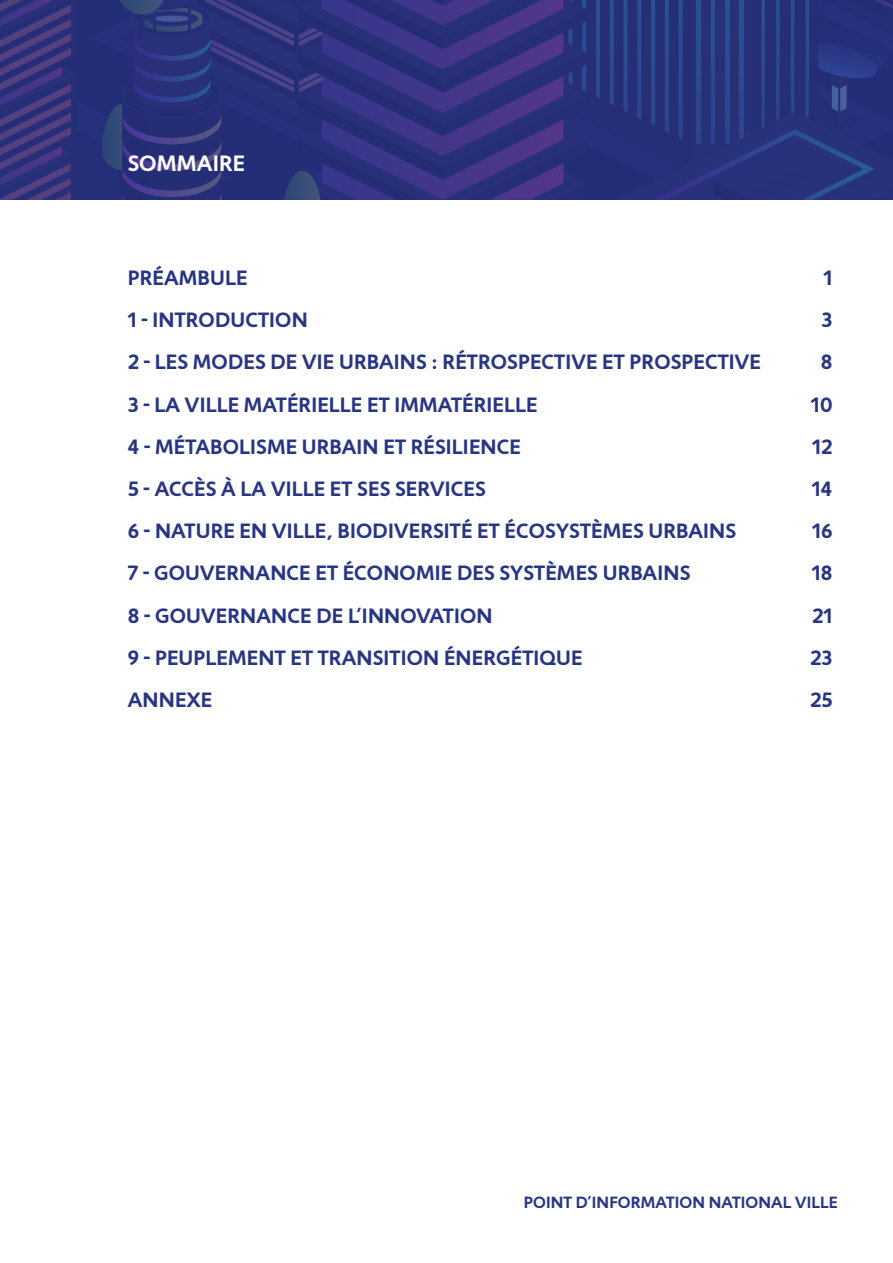
<style>
.page{position:relative;width:893px;height:1263px;background:#fff}
.page>*{position:absolute;margin:0;border:0;box-sizing:border-box;transform-origin:0 0}
.t1{font:700 22.5px "Jigsaw";color:#fff}
.t2{font:700 21px "Jigsaw";letter-spacing:.01em;color:#283583}
.t3{font:700 16.5px "Jigsaw";letter-spacing:.01em;color:#283583}
</style>
<div class="page">
<svg style="left:0;top:0;width:893px;height:200px;background:#2c327c"></svg>
<p class="t1" style="left:128px;top:150px;width:28px">SOMMAIRE</p>
<p class="t2" style="left:128px;top:265px;width:121px">PRÉAMBULE</p>
<p class="t2" style="left:823px;top:265px;width:10px">1</p>
<p class="t2" style="left:128px;top:307px;width:182px">1 - INTRODUCTION</p>
<p class="t2" style="left:821px;top:307px;width:13px">3</p>
<p class="t2" style="left:128px;top:349px;width:635px">2 - LES MODES DE VIE URBAINS : RÉTROSPECTIVE ET PROSPECTIVE</p>
<p class="t2" style="left:821px;top:349px;width:13px">8</p>
<p class="t2" style="left:128px;top:392px;width:411px">3 - LA VILLE MATÉRIELLE ET IMMATÉRIELLE</p>
<p class="t2" style="left:811px;top:392px;width:23px">10</p>
<p class="t2" style="left:128px;top:434px;width:395px">4 - MÉTABOLISME URBAIN ET RÉSILIENCE</p>
<p class="t2" style="left:812px;top:434px;width:22px">12</p>
<p class="t2" style="left:128px;top:476px;width:359px">5 - ACCÈS À LA VILLE ET SES SERVICES</p>
<p class="t2" style="left:812px;top:476px;width:22px">14</p>
<p class="t2" style="left:128px;top:518px;width:610px">6 - NATURE EN VILLE, BIODIVERSITÉ ET ÉCOSYSTÈMES URBAINS</p>
<p class="t2" style="left:812px;top:518px;width:22px">16</p>
<p class="t2" style="left:128px;top:560px;width:564px">7 - GOUVERNANCE ET ÉCONOMIE DES SYSTÈMES URBAINS</p>
<p class="t2" style="left:812px;top:560px;width:22px">18</p>
<p class="t2" style="left:128px;top:603px;width:366px">8 - GOUVERNANCE DE L’INNOVATION</p>
<p class="t2" style="left:812px;top:603px;width:22px">21</p>
<p class="t2" style="left:128px;top:645px;width:456px">9 - PEUPLEMENT ET TRANSITION ÉNERGÉTIQUE</p>
<p class="t2" style="left:810px;top:645px;width:24px">23</p>
<p class="t2" style="left:128px;top:687px;width:86px">ANNEXE</p>
<p class="t2" style="left:810px;top:687px;width:24px">25</p>
<p class="t3" style="left:524px;top:1192px;width:315px">POINT D’INFORMATION NATIONAL VILLE</p>
</div>
